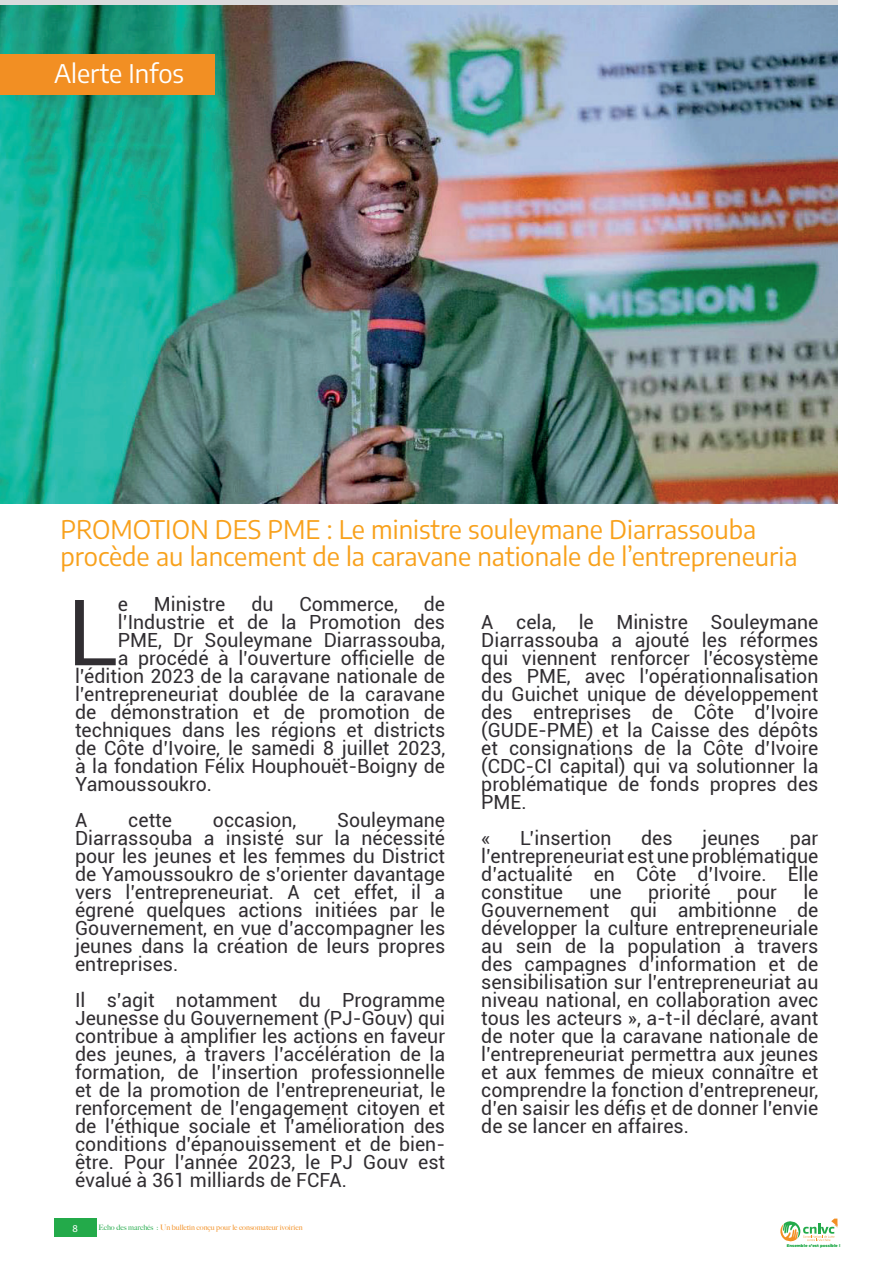
<style>
.page{position:relative;width:893px;height:1263px;background:#fff}
.page>*{position:absolute;margin:0;border:0;box-sizing:border-box;transform-origin:0 0}
.t1{font:91.8px "Roboto";color:#312e32}
.t2{font:100 condensed 25.5px/27px "Encode Sans";color:#f8a11c}
.t3{font:100 condensed 25.5px "Encode Sans";color:#fff}
.t4{font:19.5px/18px "Roboto";color:#312e32;text-align:justify}
.t5{font:10.5px "Myriad Pro";color:#fff}
.t6{font:500 7.5px "Big Caslon";color:#f28f23}
.t7{font:900 3.9px "Montserrat";color:#23aa4a}
.s1{color:#23aa4a}
</style>
<div class="page">
<div style="left:54px;top:1218px;width:42px;height:19px;background:#23aa4a"></div>
<svg style="left:780px;top:1218px;width:57px;height:24px"></svg>
<img style="left:0;top:5px;width:838px;height:498px">
<div style="left:0;top:54px;width:214px;height:40px;background:#f28f23"></div>
<h2 class="t3" style="left:54px;top:56px;width:131px">Alerte Infos</h2>
<h2 class="t2" style="left:61px;top:515px;width:738px">PROMOTION DES PME : Le ministre souleymane Diarrassouba procède au lancement de la caravane nationale de l’entrepreneuria</h2>
<h1 class="t1" style="left:67px;top:568px;width:52px">L</h1>
<p class="t4" style="left:118px;top:595px;width:12px">e</p>
<p class="t4" style="left:154px;top:595px;width:73px">Ministre</p>
<p class="t4" style="left:251px;top:595px;width:24px">du</p>
<p class="t4" style="left:299px;top:595px;width:100px">Commerce,</p>
<p class="t4" style="left:424px;top:595px;width:23px">de</p>
<p class="t4" style="left:118px;top:613px;width:329px">l’Industrie et de la Promotion des</p>
<p class="t4" style="left:118px;top:631px;width:329px">PME, Dr Souleymane Diarrassouba,</p>
<p class="t4" style="left:118px;top:649px;width:329px">a procédé à l’ouverture officielle de</p>
<p class="t4" style="left:75px;top:667px;width:372px">l’édition 2023 de la caravane nationale de</p>
<p class="t4" style="left:75px;top:685px;width:372px">l’entrepreneuriat doublée de la caravane</p>
<p class="t4" style="left:75px;top:703px;width:372px">de démonstration et de promotion de</p>
<p class="t4" style="left:75px;top:721px;width:372px">techniques dans les régions et districts</p>
<p class="t4" style="left:75px;top:739px;width:372px">de Côte d’Ivoire, le samedi 8 juillet 2023,</p>
<p class="t4" style="left:75px;top:757px;width:372px">à la fondation Félix Houphouët-Boigny de</p>
<p class="t4" style="left:75px;top:775px;width:139px">Yamoussoukro.</p>
<p class="t4" style="left:75px;top:811px;width:14px">A</p>
<p class="t4" style="left:128px;top:811px;width:45px">cette</p>
<p class="t4" style="left:213px;top:811px;width:85px">occasion,</p>
<p class="t4" style="left:75px;top:811px;width:372px;text-indent:262px">Souleymane Diarrassouba a insisté sur la nécessité pour les jeunes et les femmes du District de Yamoussoukro de s’orienter davantage vers l’entrepreneuriat. A cet effet, il a égrené quelques actions initiées par le Gouvernement, en vue d’accompagner les jeunes dans la création de leurs propres entreprises.</p>
<p class="t4" style="left:75px;top:990px;width:372px">Il s’agit notamment du Programme Jeunesse du Gouvernement (PJ-Gouv) qui contribue à amplifier les actions en faveur des jeunes, à travers l’accélération de la formation, de l’insertion professionnelle et de la promotion de l’entrepreneuriat, le renforcement de l’engagement citoyen et de l’éthique sociale et l’amélioration des conditions d’épanouissement et de bien&shy;être. Pour l’année 2023, le PJ Gouv est évalué à 361 milliards de FCFA.</p>
<p class="t5" style="left:72px;top:1222px;width:7px">8</p>
<p class="t6" style="left:98px;top:1221px;width:206px"><span class="s1">Echo des marchés :</span> Un bulletin conçu pour le consomateur ivoirien</p>
<p class="t4" style="left:481px;top:612px;width:339px">A cela, le Ministre Souleymane Diarrassouba a ajouté les réformes qui viennent renforcer l’écosystème des PME, avec l’opérationnalisation du Guichet unique de développement des entreprises de Côte d’Ivoire (GUDE-PME) et la Caisse des dépôts et consignations de la Côte d’Ivoire (CDC-CI capital) qui va solutionner la problématique de fonds propres des PME.</p>
<p class="t4" style="left:481px;top:828px;width:11px">«</p>
<p class="t4" style="left:520px;top:828px;width:93px">L’insertion</p>
<p class="t4" style="left:641px;top:828px;width:33px">des</p>
<p class="t4" style="left:702px;top:828px;width:59px">jeunes</p>
<p class="t4" style="left:481px;top:828px;width:339px;text-indent:309px">par l’entrepreneuriat est une problématique d’actualité en Côte d’Ivoire. Elle constitue</p>
<p class="t4" style="left:481px;top:882px;width:339px;text-indent:322px">le Gouvernement qui ambitionne de développer la culture entrepreneuriale au sein de la population à travers des campagnes d’information et de sensibilisation sur l’entrepreneuriat au niveau national, en collaboration avec tous les acteurs », a-t-il déclaré, avant de noter que la caravane nationale de l’entrepreneuriat permettra aux jeunes et aux femmes de mieux connaître et comprendre la fonction d’entrepreneur, d’en saisir les défis et de donner l’envie de se lancer en affaires.</p>
<p class="t4" style="left:589px;top:882px;width:34px">une</p>
<p class="t4" style="left:648px;top:882px;width:64px">priorité</p>
<p class="t4" style="left:737px;top:882px;width:42px">pour</p>
<p class="t7" style="left:787px;top:1243px;width:55px">Ensemble c’est possible !</p>
</div>
